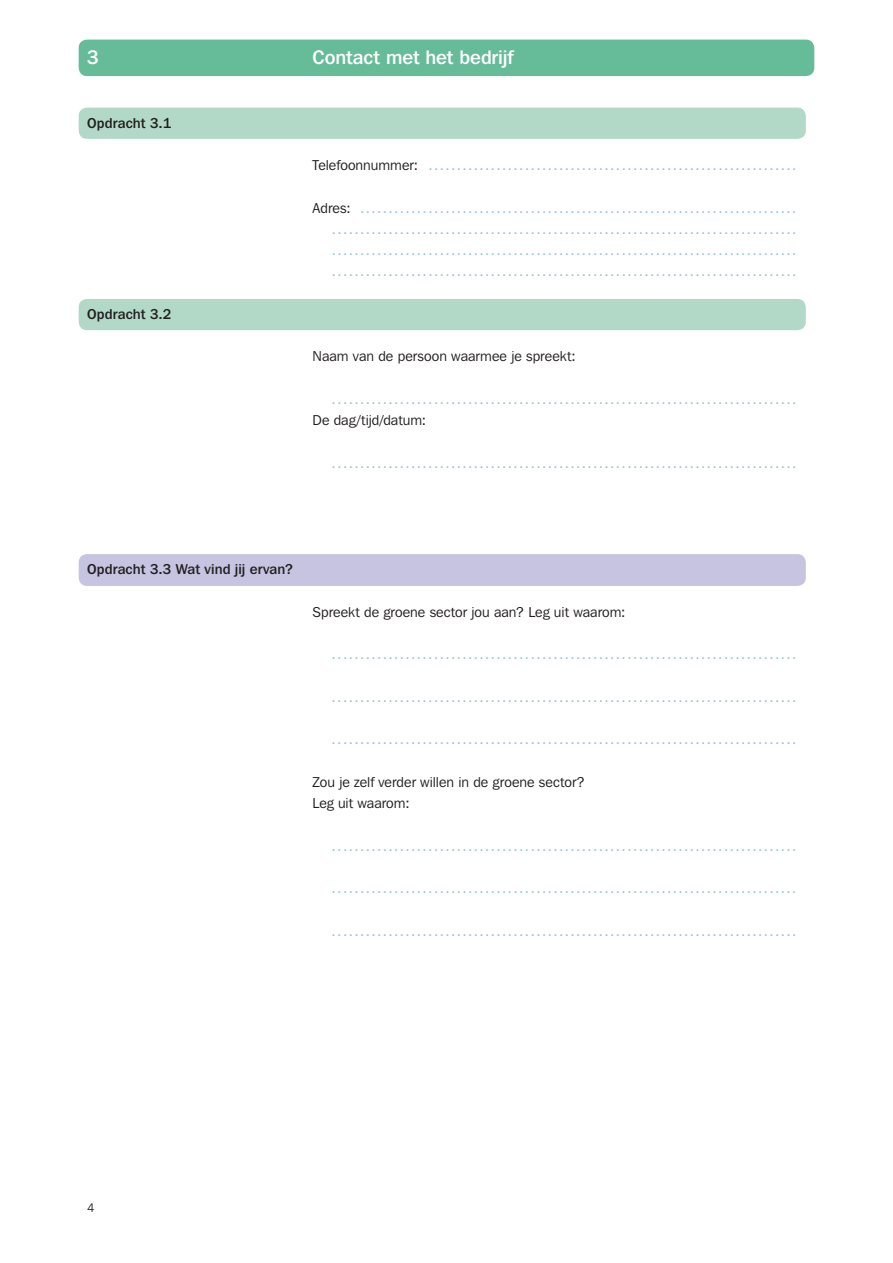
<style>
.page{position:relative;width:893px;height:1263px;background:#fff}
.page>*{position:absolute;margin:0;border:0;box-sizing:border-box;transform-origin:0 0}
.t1{font:500 19.5px "Franklin Gothic IT Cby BT";letter-spacing:-.005em;color:#fff}
.t2{font:14.25px/21.3px "Franklin Gothic IT Cby BT";color:#95c4d7;text-align:justify}
.t3{font:14.25px/21.3px "Franklin Gothic IT Cby BT";letter-spacing:.005em;color:#231f20}
.t4{font:500 14.25px "Franklin Gothic IT Cby BT";letter-spacing:.005em;color:#231f20}
.t5{font:12px "Franklin Gothic IT Cby BT";color:#231f20}
.s1{color:#231f20}
</style>
<div class="page">
<div style="left:79px;top:40px;width:735px;height:36px;background:#6b9;border-radius:9px"></div>
<div style="left:79px;top:108px;width:727px;height:31px;background:#b2d9c7;border-radius:9px"></div>
<div style="left:79px;top:299px;width:727px;height:31px;background:#b2d9c7;border-radius:9px"></div>
<div style="left:79px;top:554px;width:727px;height:32px;background:#c6c4e1;border-radius:9px"></div>
<h1 class="t1" style="left:87px;top:45px;width:13px">3</h1>
<h1 class="t1" style="left:313px;top:45px;width:203px">Contact met het bedrijf</h1>
<p class="t4" style="left:87px;top:114px;width:86px">Opdracht 3.1</p>
<p class="t4" style="left:87px;top:305px;width:86px">Opdracht 3.2</p>
<p class="t2" style="left:313px;top:154px;width:485px"><span class="s1">Telefoonnummer:</span> .................................................................</p>
<p class="t2" style="left:332px;top:197px;width:466px;text-indent:-19px"><span class="s1">Adres:</span> ............................................................................. .................................................................................. .................................................................................. ..................................................................................</p>
<p class="t3" style="left:313px;top:346px;width:265px">Naam van de persoon waarmee je spreekt:</p>
<p class="t2" style="left:332px;top:388px;width:466px">..................................................................................</p>
<p class="t3" style="left:313px;top:409px;width:115px">De dag/tijd/datum:</p>
<p class="t2" style="left:332px;top:452px;width:466px">..................................................................................</p>
<p class="t4" style="left:87px;top:560px;width:207px">Opdracht 3.3 Wat vind jij ervan?</p>
<p class="t3" style="left:312px;top:601px;width:314px">Spreekt de groene sector jou aan? Leg uit waarom:</p>
<p class="t2" style="left:332px;top:643px;width:466px">..................................................................................</p>
<p class="t2" style="left:332px;top:686px;width:466px">..................................................................................</p>
<p class="t2" style="left:332px;top:728px;width:466px">..................................................................................</p>
<p class="t3" style="left:312px;top:771px;width:274px">Zou je zelf verder willen in de groene sector?<br>Leg uit waarom:</p>
<p class="t2" style="left:332px;top:835px;width:466px">..................................................................................</p>
<p class="t2" style="left:332px;top:877px;width:466px">..................................................................................</p>
<p class="t2" style="left:332px;top:920px;width:466px">..................................................................................</p>
<p class="t5" style="left:87px;top:1200px;width:9px">4</p>
</div>
